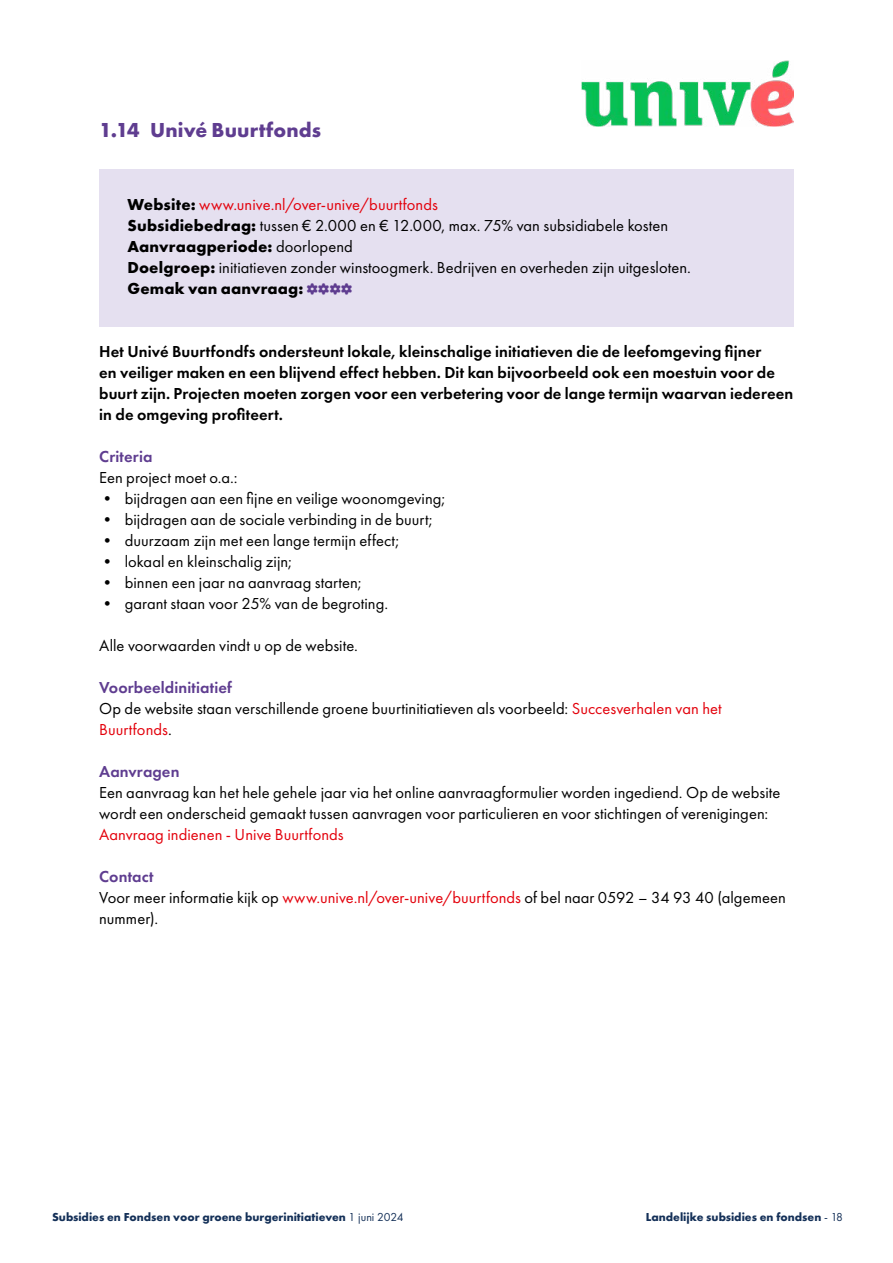
<style>
.page{position:relative;width:893px;height:1263px;background:#fff}
.page>*{position:absolute;margin:0;border:0;box-sizing:border-box;transform-origin:0 0}
.t1{font:700 21px "Futura PT";letter-spacing:.005em;color:#5f3d90}
.Platte_tekst_-_11_14_pt{font:16.5px/21px "Futura PT";letter-spacing:.005em;color:#000}
.Platte_tekst_-_11_14_pt-2{font:600 16.5px/21px "Futura PT";letter-spacing:.005em;color:#000}
.Kadertekst_paars_-_11_14pt{font:16.5px "Futura PT";letter-spacing:.005em;color:#000}
.Kadertekst_paars_-_11_14pt-2{font:700 16.5px "Futura PT";letter-spacing:.01em;color:#000}
.Subkop_3_paars_-_Demi_ZN{font:600 16.5px "Futura PT";letter-spacing:.005em;color:#5f3d90}
.Kadertekst_paars_-_11_14pt-3{font:16.5px "Futura PT";color:#e3000b}
.t2{font:700 12px "Futura PT";color:#143058}
.s1{font-weight:700;color:#000}
.s2{font-weight:700}
.s3{font-weight:400}
.s4{color:#e3000b}
</style>
<div class="page">
<div style="left:99px;top:169px;width:695px;height:73px;background:#e5e0f0"></div>
<div style="left:99px;top:232px;width:695px;height:73px;background:#e5e0f0"></div>
<div style="left:99px;top:251px;width:695px;height:75px;background:#e5e0f0"></div>
<img style="left:581px;top:60px;width:213px;height:66px">
<p class="t1" style="left:99px;top:116px;width:223px">1.14 Univé Buurtfonds</p>
<p class="Kadertekst_paars_-_11_14pt-3" style="left:128px;top:195px;width:312px"><span class="s1">Website:</span> www.unive.nl/over-unive/buurtfonds</p>
<p class="Kadertekst_paars_-_11_14pt" style="left:128px;top:216px;width:542px"><span class="s2">Subsidiebedrag:</span> tussen € 2.000 en € 12.000, max. 75% van subsidiabele kosten</p>
<p class="Kadertekst_paars_-_11_14pt-2" style="left:128px;top:236px;width:227px">Aanvraagperiode: <span class="s3">doorlopend</span></p>
<p class="Kadertekst_paars_-_11_14pt" style="left:128px;top:258px;width:565px"><span class="s2">Doelgroep:</span> initiatieven zonder winstoogmerk. Bedrijven en overheden zijn uitgesloten.</p>
<p class="Kadertekst_paars_-_11_14pt-2" style="left:128px;top:278px;width:177px">Gemak van aanvraag:</p>
<p class="Platte_tekst_-_11_14_pt-2" style="left:99px;top:341px;width:696px">Het Univé Buurtfondfs ondersteunt lokale, kleinschalige initiatieven die de leefomgeving fijner<br>en veiliger maken en een blijvend effect hebben. Dit kan bijvoorbeeld ook een moestuin voor de buurt zijn. Projecten moeten zorgen voor een verbetering voor de lange termijn waarvan iedereen in de omgeving profiteert.</p>
<p class="Subkop_3_paars_-_Demi_ZN" style="left:99px;top:446px;width:55px">Criteria</p>
<p class="Platte_tekst_-_11_14_pt" style="left:99px;top:467px;width:140px">Een project moet o.a.:</p>
<p class="Platte_tekst_-_11_14_pt" style="left:99px;top:488px;width:348px">• bijdragen aan een fijne en veilige woonomgeving;</p>
<p class="Platte_tekst_-_11_14_pt" style="left:99px;top:509px;width:335px">• bijdragen aan de sociale verbinding in de buurt;</p>
<p class="Platte_tekst_-_11_14_pt" style="left:99px;top:530px;width:301px">• duurzaam zijn met een lange termijn effect;</p>
<p class="Platte_tekst_-_11_14_pt" style="left:99px;top:551px;width:194px">• lokaal en kleinschalig zijn;</p>
<p class="Platte_tekst_-_11_14_pt" style="left:99px;top:572px;width:264px">• binnen een jaar na aanvraag starten;</p>
<p class="Platte_tekst_-_11_14_pt" style="left:99px;top:593px;width:290px">• garant staan voor 25% van de begroting.</p>
<p class="Platte_tekst_-_11_14_pt" style="left:99px;top:635px;width:260px">Alle voorwaarden vindt u op de website.</p>
<p class="Subkop_3_paars_-_Demi_ZN" style="left:99px;top:677px;width:134px">Voorbeeldinitiatief</p>
<p class="Platte_tekst_-_11_14_pt" style="left:99px;top:698px;width:624px">Op de website staan verschillende groene buurtinitiatieven als voorbeeld: <span class="s4">Succesverhalen van het<br>Buurtfonds</span>.</p>
<p class="Subkop_3_paars_-_Demi_ZN" style="left:99px;top:761px;width:82px">Aanvragen</p>
<p class="Platte_tekst_-_11_14_pt" style="left:99px;top:782px;width:683px">Een aanvraag kan het hele gehele jaar via het online aanvraagformulier worden ingediend. Op de website wordt een onderscheid gemaakt tussen aanvragen voor particulieren en voor stichtingen of verenigingen:<br><span class="s4">Aanvraag indienen - Unive Buurtfonds</span></p>
<p class="Subkop_3_paars_-_Demi_ZN" style="left:99px;top:866px;width:56px">Contact</p>
<p class="Platte_tekst_-_11_14_pt" style="left:99px;top:887px;width:688px">Voor meer informatie kijk op <span class="s4">www.unive.nl/over-unive/buurtfonds</span> of bel naar 0592 – 34 93 40 (algemeen nummer).</p>
<p class="t2" style="left:52px;top:1209px;width:353px">Subsidies en Fondsen voor groene burgerinitiatieven <span class="s3">1 juni 2024</span></p>
<p class="t2" style="left:646px;top:1209px;width:199px">Landelijke subsidies en fondsen <span class="s3">- 18</span></p>
</div>
